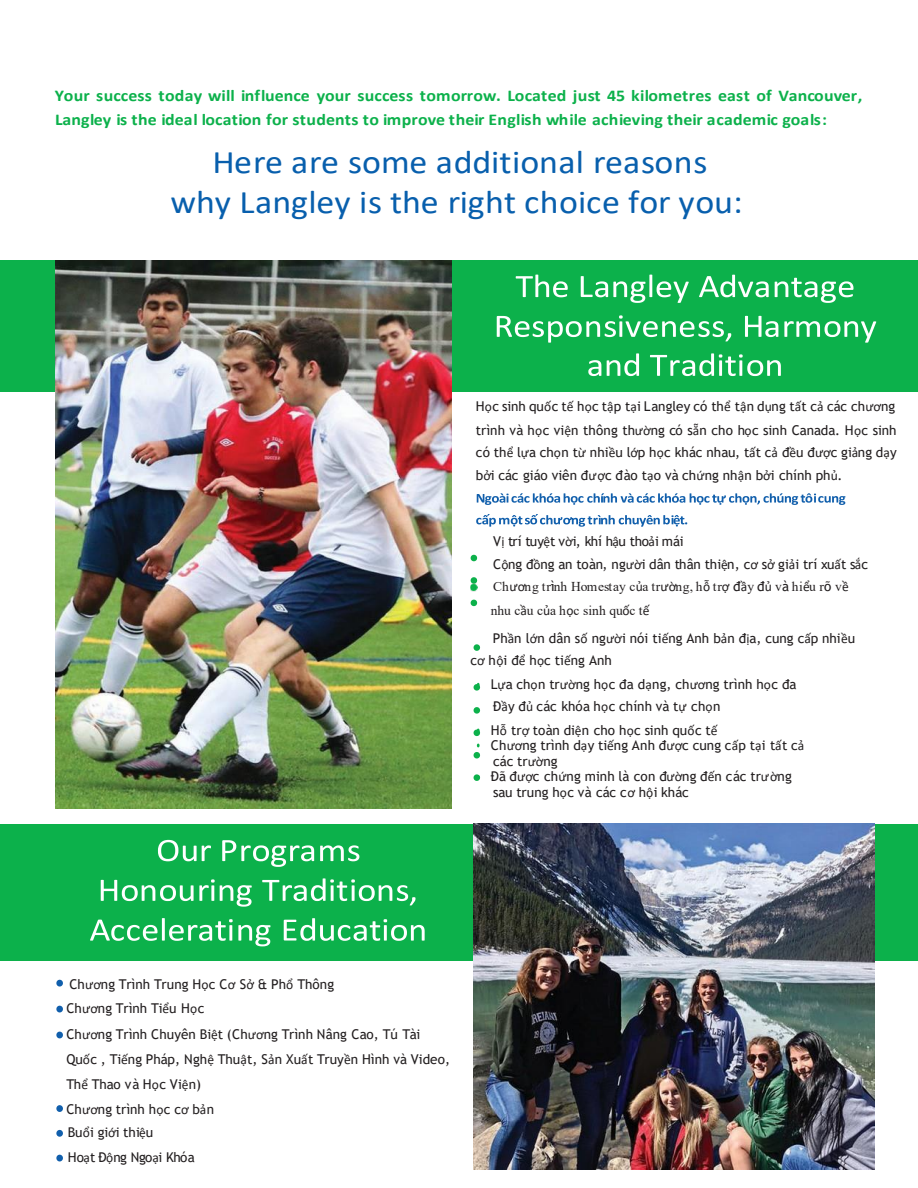
<style>
.page{position:relative;width:918px;height:1188px;background:#fff}
.page>*{position:absolute;margin:0;border:0;box-sizing:border-box;transform-origin:0 0}
.t1{font:33px/39.8px "Calibri";color:#085fad;text-align:center;scale:1.09 1}
.t2{font:700 16.5px/23.2px "Calibri";letter-spacing:.005em;color:#0cb14b;scale:1.08 1}
.t3{font:13.5px/22.8px "Trebuchet MS";color:#231f20}
.s1{font-family:"Calibri"}
.s2{font-family:"Times New Roman"}
</style>
<div class="page">
<img style="left:0;top:260px;width:918px;height:549px">
<svg style="left:516px;top:275px;width:52px;height:22px"></svg>
<svg style="left:581px;top:275px;width:273px;height:28px"></svg>
<svg style="left:497px;top:315px;width:234px;height:28px;background:#41c272"></svg>
<svg style="left:745px;top:316px;width:131px;height:27px"></svg>
<svg style="left:588px;top:353px;width:193px;height:23px"></svg>
<svg style="left:477px;top:493px;width:368px;height:12px"></svg>
<svg style="left:476px;top:514px;width:211px;height:13px"></svg>
<svg style="left:470px;top:577px;width:7px;height:14px"></svg>
<svg style="left:474px;top:683px;width:6px;height:8px"></svg>
<svg style="left:474px;top:729px;width:6px;height:7px"></svg>
<svg style="left:474px;top:744px;width:6px;height:15px"></svg>
<svg style="left:474px;top:774px;width:6px;height:7px"></svg>
<img style="left:0;top:824px;width:918px;height:345px">
<svg style="left:158px;top:840px;width:201px;height:27px"></svg>
<svg style="left:101px;top:878px;width:315px;height:29px;background:#3ec170"></svg>
<svg style="left:90px;top:918px;width:180px;height:28px;background:#44c374"></svg>
<svg style="left:284px;top:918px;width:141px;height:23px"></svg>
<p class="t2" style="left:55px;top:84px;width:749px">Your success today will influence your success tomorrow. Located just 45 kilometres east of Vancouver,<br>Langley is the ideal location for students to improve their English while achieving their academic goals:</p>
<p class="t1" style="left:171px;top:142px;width:527px">Here are some additional reasons<br>why Langley is the right choice for you:</p>
<p class="t3" style="left:476px;top:395px;width:422px;text-align:justify">H<span class="s1">ọ</span>c sinh qu<span class="s1">ố</span>c t<span class="s1">ế</span> h<span class="s1">ọ</span>c t<span class="s1">ậ</span>p t<span class="s1">ạ</span>i Langley có th<span class="s1">ể</span> t<span class="s1">ậ</span>n d<span class="s1">ụ</span>ng t<span class="s1">ấ</span>t c<span class="s1">ả</span> các ch<span class="s1">ươ</span>ng trình và h<span class="s1">ọ</span>c vi<span class="s1">ệ</span>n thông th<span class="s1">ườ</span>ng có s<span class="s1">ẵ</span>n cho h<span class="s1">ọ</span>c sinh Canada. H<span class="s1">ọ</span>c sinh có th<span class="s1">ể</span> l<span class="s1">ự</span>a ch<span class="s1">ọ</span>n t<span class="s1">ừ</span> nhi<span class="s1">ề</span>u l<span class="s1">ớ</span>p h<span class="s1">ọ</span>c khác nhau, t<span class="s1">ấ</span>t c<span class="s1">ả</span> đ<span class="s1">ề</span>u đ<span class="s1">ượ</span>c gi<span class="s1">ả</span>ng d<span class="s1">ạ</span>y b<span class="s1">ở</span>i các giáo viên đ<span class="s1">ượ</span>c đào t<span class="s1">ạ</span>o và ch<span class="s1">ứ</span>ng nh<span class="s1">ậ</span>n b<span class="s1">ở</span>i chính ph<span class="s1">ủ</span>.</p>
<p class="t3" style="left:491px;top:530px;width:379px">V<span class="s1">ị</span> trí tuy<span class="s1">ệ</span>t v<span class="s1">ờ</span>i, khí h<span class="s1">ậ</span>u tho<span class="s1">ả</span>i mái<br>C<span class="s1">ộ</span>ng đ<span class="s1">ồ</span>ng an toàn, ng<span class="s1">ườ</span>i dân thân thi<span class="s1">ệ</span>n, c<span class="s1">ơ</span> s<span class="s1">ở</span> gi<span class="s1">ả</span>i trí xu<span class="s1">ấ</span>t s<span class="s1">ắ</span>c <span class="s2">Ch</span><span class="s1">ươ</span><span class="s2">ng tr</span>ì<span class="s2">nh Homestay c</span><span class="s1">ủ</span><span class="s2">a tr</span><span class="s1">ườ</span><span class="s2">ng, h</span><span class="s1">ỗ</span> <span class="s2">tr</span><span class="s1">ợ</span> đ<span class="s1">ầ</span><span class="s2">y</span> đ<span class="s1">ủ</span> <span class="s2">v</span>à <span class="s2">hi</span><span class="s1">ể</span><span class="s2">u r</span>õ <span class="s2">v</span><span class="s1">ề </span><span class="s2">nhu c</span><span class="s1">ầ</span><span class="s2">u c</span><span class="s1">ủ</span><span class="s2">a h</span><span class="s1">ọ</span><span class="s2">c sinh qu</span><span class="s1">ố</span><span class="s2">c t</span><span class="s1">ế</span></p>
<p class="t3" style="left:470px;top:626px;width:386px;text-indent:23px">Ph<span class="s1">ầ</span>n l<span class="s1">ớ</span>n dân s<span class="s1">ố</span> ng<span class="s1">ườ</span>i nói ti<span class="s1">ế</span>ng Anh b<span class="s1">ả</span>n đ<span class="s1">ị</span>a, cung c<span class="s1">ấ</span>p nhi<span class="s1">ề</span>u c<span class="s1">ơ</span> h<span class="s1">ộ</span>i đ<span class="s1">ể</span> h<span class="s1">ọ</span>c ti<span class="s1">ế</span>ng Anh</p>
<p class="t3" style="left:491px;top:673px;width:307px">L<span class="s1">ự</span>a ch<span class="s1">ọ</span>n tr<span class="s1">ườ</span>ng h<span class="s1">ọ</span>c đa d<span class="s1">ạ</span>ng, ch<span class="s1">ươ</span>ng trình h<span class="s1">ọ</span>c đa<br>Đ<span class="s1">ầ</span>y đ<span class="s1">ủ</span> các khóa h<span class="s1">ọ</span>c chính và t<span class="s1">ự</span> ch<span class="s1">ọ</span>n<br>H<span class="s1">ỗ</span> tr<span class="s1">ợ</span> toàn di<span class="s1">ệ</span>n cho h<span class="s1">ọ</span>c sinh qu<span class="s1">ố</span>c t<span class="s1">ế</span></p>
<p class="t3" style="left:491px;top:737px;width:315px;line-height:15.8px">Ch<span class="s1">ươ</span>ng trình d<span class="s1">ạ</span>y ti<span class="s1">ế</span>ng Anh đ<span class="s1">ượ</span>c cung c<span class="s1">ấ</span>p t<span class="s1">ạ</span>i t<span class="s1">ấ</span>t c<span class="s1">ả </span>các tr<span class="s1">ườ</span>ng<br>Đã đ<span class="s1">ượ</span>c ch<span class="s1">ứ</span>ng minh là con đ<span class="s1">ườ</span>ng đ<span class="s1">ế</span>n các tr<span class="s1">ườ</span>ng sau trung h<span class="s1">ọ</span>c và các c<span class="s1">ơ</span> h<span class="s1">ộ</span>i khác</p>
<p class="t3" style="left:66px;top:971px;width:385px;line-height:25px">Ch<span class="s1">ươ</span>ng Trình Trung H<span class="s1">ọ</span>c C<span class="s1">ơ</span> S<span class="s1">ở</span> &amp; Ph<span class="s1">ổ</span> Thông<br>Ch<span class="s1">ươ</span>ng Trình Ti<span class="s1">ể</span>u H<span class="s1">ọ</span>c<br>Ch<span class="s1">ươ</span>ng Trình Chuyên Bi<span class="s1">ệ</span>t (Ch<span class="s1">ươ</span>ng Trình Nâng Cao, Tú Tài Qu<span class="s1">ố</span>c , Ti<span class="s1">ế</span>ng Pháp, Ngh<span class="s1">ệ</span> Thu<span class="s1">ậ</span>t, S<span class="s1">ả</span>n Xu<span class="s1">ấ</span>t Truy<span class="s1">ề</span>n Hình và Video, Th<span class="s1">ể</span> Thao và H<span class="s1">ọ</span>c Vi<span class="s1">ệ</span>n)<br>Ch<span class="s1">ươ</span>ng trình h<span class="s1">ọ</span>c c<span class="s1">ơ</span> b<span class="s1">ả</span>n</p>
<p class="t3" style="left:68px;top:1120px;width:129px;line-height:24.8px">Bu<span class="s1">ổ</span>i gi<span class="s1">ớ</span>i thi<span class="s1">ệ</span>u<br>Ho<span class="s1">ạ</span>t Đ<span class="s1">ộ</span>ng Ngo<span class="s1">ạ</span>i Khóa</p>
</div>
